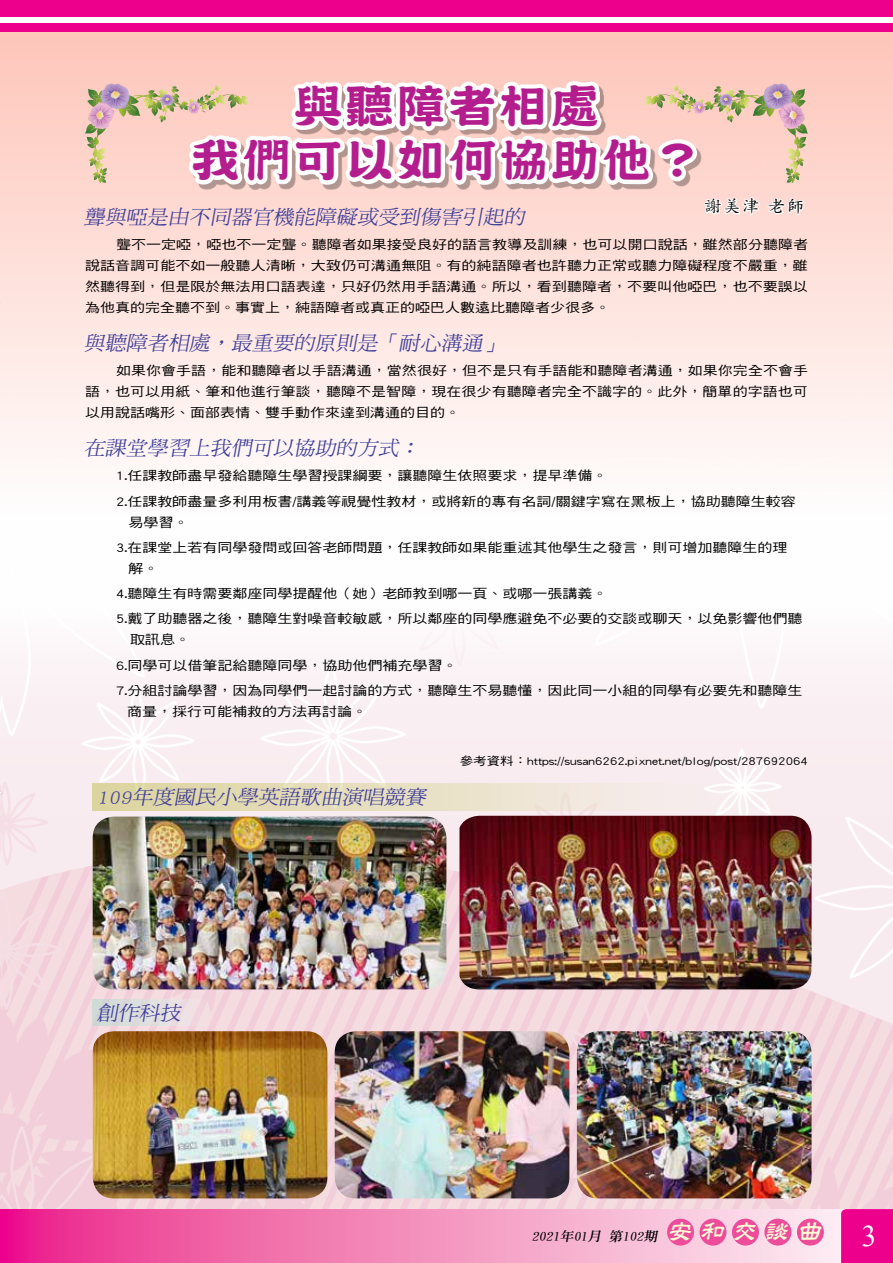
<style>
.page{position:relative;width:893px;height:1263px;background:#fff}
.page>*{position:absolute;margin:0;border:0;box-sizing:border-box;transform-origin:0 0}
.t1{font:45px/54px "DF Bang Shu Std W8";letter-spacing:.05em;color:#b41d8e;text-align:center;scale:1.09 1}
.t2{font:italic 19.95px "DF Ming Std W5";color:#403f99;scale:1.05 1}
.t3{font:17.1px "DF Kai Shu Std W5";color:#000;scale:1.05 1}
.t4{font:12.75px/25.2px "DF Hei Std W5";color:#000;scale:1.18 1}
.t5{font:italic 12.75px "Inn Ming Extra";color:#000;scale:1.1 1}
.t6{font:11.55px "DF Hei Std W5";color:#000;scale:1.18 1}
.s1{font-family:"Times New Roman";font-style:normal;font-size:30px;color:#fff}
</style>
<div class="page">
<img style="left:0;top:634px;width:893px;height:575px">
<div style="left:1px;top:0;width:892px;height:17px;background:#ec008c"></div>
<div style="left:1px;top:23px;width:892px;height:9px;background:#ec008c"></div>
<hr style="left:0;top:1209px;width:1px;height:54px;background:#ec008c">
<svg style="left:1px;top:1209px;width:840px;height:54px;background:#f387ba"></svg>
<div style="left:841px;top:1209px;width:52px;height:54px;background:#ec008c"></div>
<div style="left:667px;top:1218px;width:27px;height:27px;background:#ed4c9a;border-radius:50%"></div>
<div style="left:699px;top:1218px;width:27px;height:27px;background:#ed4c9a;border-radius:50%"></div>
<div style="left:732px;top:1218px;width:27px;height:27px;background:#ed4c9a;border-radius:50%"></div>
<div style="left:764px;top:1218px;width:27px;height:27px;background:#ed4c9a;border-radius:50%"></div>
<div style="left:797px;top:1218px;width:27px;height:27px;background:#ed4c9a;border-radius:50%"></div>
<div style="left:0;top:32px;width:893px;height:482px;background:linear-gradient(to bottom,#fec5b9,#fefdfd)"></div>
<div style="left:93px;top:783px;width:719px;height:27px;background:linear-gradient(to right,#dbd39e,#fbf2fa)"></div>
<div style="left:93px;top:999px;width:128px;height:27px;background:linear-gradient(to right,#ceddd9,#f7dce3)"></div>
<svg style="left:85px;top:32px;width:723px;height:205px"></svg>
<img style="left:0;top:0;width:1px;height:491px">
<img style="left:459px;top:816px;width:353px;height:173px">
<img style="left:93px;top:1031px;width:234px;height:167px">
<img style="left:577px;top:1031px;width:235px;height:167px">
<img style="left:335px;top:1031px;width:234px;height:167px">
<img style="left:0;top:634px;width:8px;height:166px">
<img style="left:93px;top:816px;width:353px;height:173px">
<h1 class="t1" style="left:191px;top:78px;width:470px">與聽障者相處<br>我們可以如何協助他？</h1>
<h3 class="t3" style="left:704px;top:197px;width:97px">謝美津 老師</h3>
<h2 class="t2" style="left:84px;top:206px;width:425px">聾與啞是由不同器官機能障礙或受到傷害引起的</h2>
<p class="t4" style="left:85px;top:234px;width:614px;line-height:21px;text-align:justify;text-indent:31px">聾不一定啞，啞也不一定聾。聽障者如果接受良好的語言教導及訓練，也可以開口說話，雖然部分聽障者說話音調可能不如一般聽人清晰，大致仍可溝通無阻。有的純語障者也許聽力正常或聽力障礙程度不嚴重，雖然聽得到，但是限於無法用口語表達，只好仍然用手語溝通。所以，看到聽障者，不要叫他啞巴，也不要誤以為他真的完全聽不到。事實上，純語障者或真正的啞巴人數遠比聽障者少很多。</p>
<h2 class="t2" style="left:84px;top:332px;width:405px">與聽障者相處，最重要的原則是「耐心溝通」</h2>
<p class="t4" style="left:85px;top:360px;width:614px;line-height:21px;text-align:justify;text-indent:31px">如果你會手語，能和聽障者以手語溝通，當然很好，但不是只有手語能和聽障者溝通，如果你完全不會手語，也可以用紙、筆和他進行筆談，聽障不是智障，現在很少有聽障者完全不識字的。此外，簡單的字語也可以用說話嘴形、面部表情、雙手動作來達到溝通的目的。</p>
<h2 class="t2" style="left:84px;top:437px;width:325px">在課堂學習上我們可以協助的方式：</h2>
<p class="t4" style="left:116px;top:463px;width:577px">1.任課教師盡早發給聽障生學習授課綱要，讓聽障生依照要求，提早準備。<br>2.任課教師盡量多利用板書/講義等視覺性教材，或將新的專有名詞/關鍵字寫在黑板上，協助聽障生較容</p>
<p class="t4" style="left:116px;top:509px;width:570px;text-indent:13px">易學習。<br>3.在課堂上若有同學發問或回答老師問題，任課教師如果能重述其他學生之發言，則可增加聽障生的理</p>
<p class="t4" style="left:116px;top:555px;width:583px;text-indent:13px">解。<br>4.聽障生有時需要鄰座同學提醒他（她）老師教到哪一頁、或哪一張講義。<br>5.戴了助聽器之後，聽障生對噪音較敏感，所以鄰座的同學應避免不必要的交談或聊天，以免影響他們聽</p>
<p class="t4" style="left:116px;top:627px;width:583px;text-indent:14px">取訊息。<br>6.同學可以借筆記給聽障同學，協助他們補充學習。<br>7.分組討論學習，因為同學們一起討論的方式，聽障生不易聽懂，因此同一小組的同學有必要先和聽障生</p>
<p class="t4" style="left:127px;top:698px;width:205px">商量，採行可能補救的方法再討論。</p>
<p class="t6" style="left:460px;top:755px;width:297px">參考資料：https://susan6262.pixnet.net/blog/post/287692064</p>
<h2 class="t2" style="left:97px;top:786px;width:318px">109年度國民小學英語歌曲演唱競賽</h2>
<h2 class="t2" style="left:97px;top:1002px;width:85px">創作科技</h2>
<p class="t5" style="left:532px;top:1229px;width:315px">2021年01月 第102期<sup>安和交談曲</sup> <span class="s1">3</span></p>
</div>
